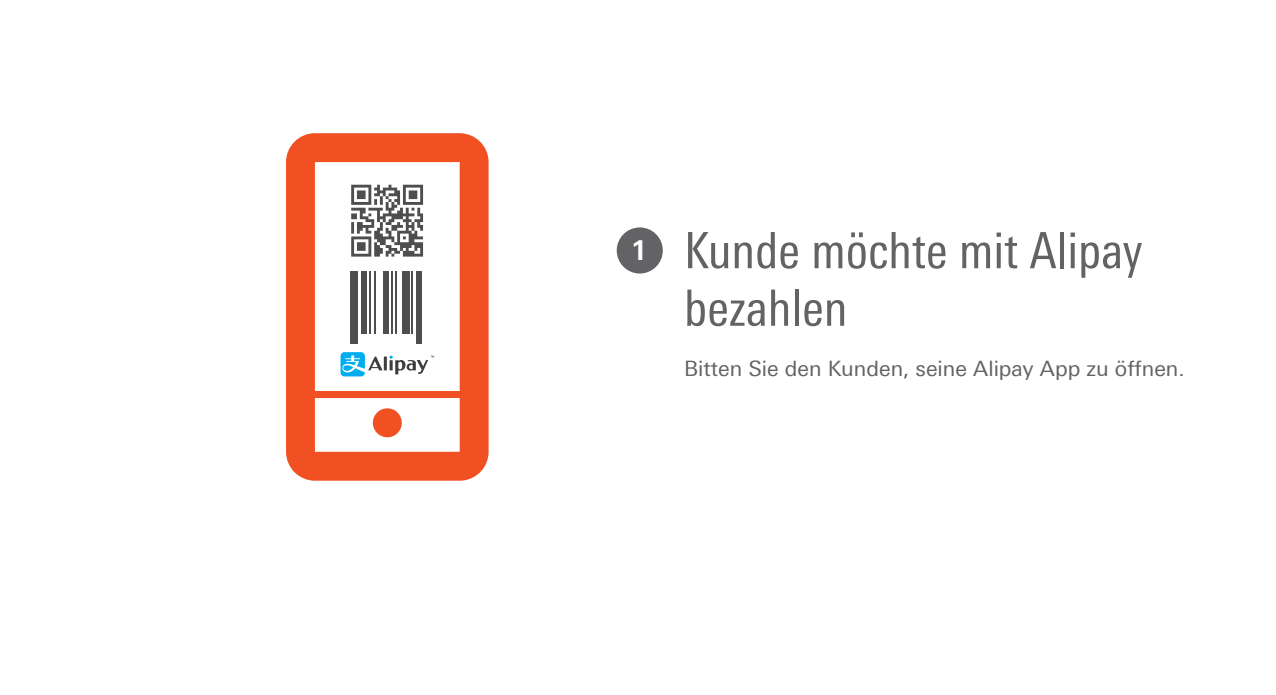
<style>
.page{position:relative;width:1276px;height:695px;background:#fff}
.page>*{position:absolute;margin:0;border:0;box-sizing:border-box;transform-origin:0 0}
.t1{font:50px/57.5px "Linotype Univers 420 Cn";color:#636366}
.t2{font:700 27.5px "Linotype Univers 630";color:#fff}
.t3{font:21.25px "Linotype Univers 430";color:#636366}
</style>
<div class="page">
<div style="left:617px;top:227px;width:46px;height:46px;background:#636366;border-radius:50%"></div>
<svg style="left:286px;top:133px;width:202px;height:347px"></svg>
<div style="left:311px;top:390px;width:152px;height:7px;background:#f15122"></div>
<div style="left:373px;top:408px;width:29px;height:29px;background:#f15122;border-radius:50%"></div>
<div style="left:350px;top:271px;width:7px;height:72px;background:#4d4e4d"></div>
<hr style="left:369px;top:271px;width:2px;height:63px;background:#4d4e4d">
<hr style="left:411px;top:271px;width:2px;height:63px;background:#4d4e4d">
<hr style="left:374px;top:271px;width:2px;height:63px;background:#4d4e4d">
<div style="left:402px;top:271px;width:7px;height:63px;background:#4d4e4d"></div>
<hr style="left:391px;top:271px;width:2px;height:63px;background:#4d4e4d">
<hr style="left:395px;top:271px;width:2px;height:63px;background:#4d4e4d">
<div style="left:383px;top:271px;width:5px;height:63px;background:#4d4e4d"></div>
<div style="left:361px;top:271px;width:6px;height:63px;background:#4d4e4d"></div>
<div style="left:417px;top:271px;width:5px;height:72px;background:#4d4e4d"></div>
<svg style="left:351px;top:185px;width:72px;height:71px"></svg>
<svg style="left:340px;top:352px;width:94px;height:24px"></svg>
<p class="t2" style="left:631px;top:234px;width:18px">1</p>
<h1 class="t1" style="left:684px;top:221px;width:460px">Kunde möchte mit Alipay bezahlen</h1>
<p class="t3" style="left:684px;top:356px;width:502px">Bitten Sie den Kunden, seine Alipay App zu öffnen.</p>
</div>
